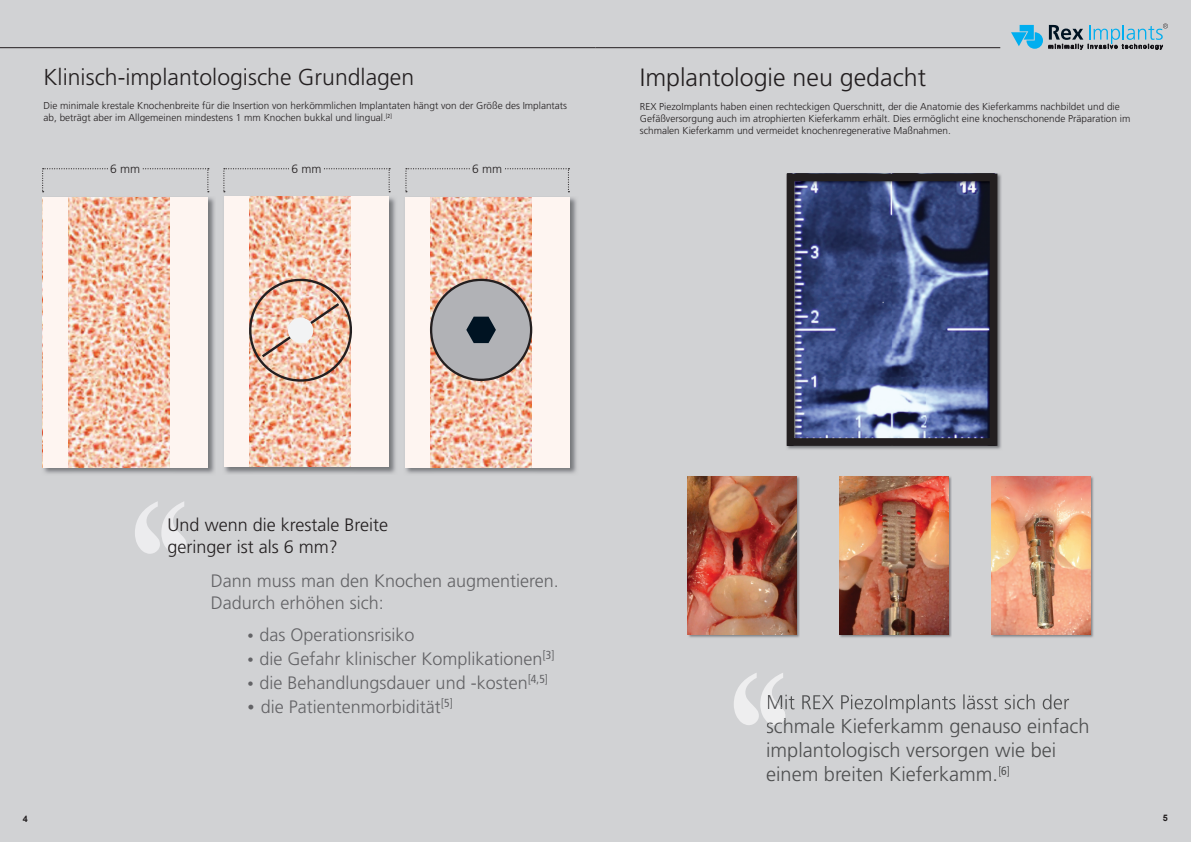
<style>
.page{position:relative;width:1191px;height:842px;background:#d1d2d4}
.page>*{position:absolute;margin:0;border:0;box-sizing:border-box;transform-origin:0 0}
.t1{font:300 25px "Frutiger LT Std";color:#231f20}
.t2{font:300 23px "Frutiger LT Std";color:#231f20}
.t3{font:300 20px/24px "Frutiger LT Std";color:#4e4f50}
.t4{font:300 18px/21.6px "Frutiger LT Std";color:#636366}
.t5{font:300 18px/21.6px "Frutiger LT Std";color:#231f20}
.t6{font:300 12px "Frutiger LT Std";color:#231f20}
.t7{font:300 10px/12px "Frutiger LT Std";color:#231f20}
.t8{font:700 9px "Arial";color:#231f20}
.s1{font-family:"The Sans C5";font-weight:400}
.s2{font-family:"The Sans C5";font-weight:400;font-size:20px}
</style>
<div class="page">
<svg style="left:1011px;top:24px;width:157px;height:25px"></svg>
<hr style="left:595px;top:47px;width:405px;height:1px;background:#231f20">
<hr style="left:0;top:47px;width:595px;height:1px;background:#231f20">
<svg style="left:734px;top:673px;width:336px;height:52px"></svg>
<svg style="left:786px;top:173px;width:215px;height:277px;background:#4a567f"></svg>
<img style="left:839px;top:476px;width:112px;height:162px">
<img style="left:840px;top:476px;width:108px;height:159px">
<img style="left:687px;top:476px;width:113px;height:162px">
<img style="left:688px;top:476px;width:108px;height:159px">
<img style="left:991px;top:476px;width:103px;height:162px">
<img style="left:992px;top:476px;width:98px;height:159px">
<svg style="left:135px;top:501px;width:51px;height:53px"></svg>
<svg style="left:42px;top:168px;width:167px;height:24px"></svg>
<div style="left:108px;top:161px;width:34px;height:15px;background:#d1d2d4"></div>
<img style="left:42px;top:197px;width:173px;height:277px">
<img style="left:67px;top:197px;width:103px;height:270px">
<div style="left:43px;top:197px;width:24px;height:270px;background:#fef5f1"></div>
<div style="left:170px;top:197px;width:38px;height:270px;background:#fef5f1"></div>
<svg style="left:405px;top:168px;width:164px;height:24px"></svg>
<div style="left:470px;top:161px;width:34px;height:15px;background:#d1d2d4"></div>
<img style="left:405px;top:197px;width:172px;height:277px">
<img style="left:429px;top:197px;width:103px;height:270px">
<div style="left:404px;top:197px;width:25px;height:270px;background:#fef5f1"></div>
<div style="left:532px;top:197px;width:38px;height:270px;background:#fef5f1"></div>
<div style="left:431px;top:280px;width:100px;height:100px;background:#b1b2b6;border-radius:50%"></div>
<div style="left:430px;top:279px;width:102px;height:102px;border:2px solid #231f20;border-radius:50%"></div>
<svg style="left:466px;top:317px;width:30px;height:26px"></svg>
<svg style="left:223px;top:168px;width:167px;height:24px"></svg>
<div style="left:290px;top:161px;width:33px;height:15px;background:#d1d2d4"></div>
<img style="left:224px;top:197px;width:172px;height:277px">
<img style="left:249px;top:196px;width:102px;height:271px">
<div style="left:224px;top:196px;width:25px;height:271px;background:#fef5f1"></div>
<div style="left:351px;top:196px;width:38px;height:271px;background:#fef5f1"></div>
<img style="left:249px;top:273px;width:103px;height:114px">
<div style="left:288px;top:317px;width:25px;height:26px;background:#f2f3f4;border-radius:50%"></div>
<h2 class="t2" style="left:44px;top:64px;width:372px">Klinisch-implantologische Grundlagen</h2>
<p class="t7" style="left:44px;top:100px;width:525px">Die minimale krestale Knochenbreite für die Insertion von herkömmlichen Implantaten hängt von der Größe des Implantats ab, beträgt aber im Allgemeinen mindestens 1 mm Knochen bukkal und lingual.<sup>[2]</sup></p>
<p class="t6" style="left:110px;top:162px;width:31px">6 mm</p>
<p class="t6" style="left:291px;top:162px;width:31px">6 mm</p>
<p class="t6" style="left:472px;top:162px;width:31px">6 mm</p>
<h1 class="t1" style="left:640px;top:64px;width:288px">Implantologie neu gedacht</h1>
<p class="t7" style="left:640px;top:101px;width:492px">REX PiezoImplants haben einen rechteckigen Querschnitt, der die Anatomie des Kieferkamms nachbildet und die<br>Gefäßversorgung auch im atrophierten Kieferkamm erhält. Dies ermöglicht eine knochenschonende Präparation im schmalen Kieferkamm und vermeidet knochenregenerative Maßnahmen.</p>
<h3 class="t5" style="left:168px;top:514px;width:222px">Und wenn die krestale Breite geringer ist als 6 mm?</h3>
<h3 class="t4" style="left:211px;top:571px;width:349px">Dann muss man den Knochen augmentieren.<br>Dadurch erhöhen sich:</h3>
<h3 class="t4" style="left:247px;top:625px;width:169px"><span class="s1">•</span> das Operationsrisiko</h3>
<h3 class="t4" style="left:247px;top:649px;width:309px"><span class="s1">•</span> die Gefahr klinischer Komplikationen<sup>[3]</sup></h3>
<h3 class="t4" style="left:247px;top:673px;width:303px"><span class="s1">•</span> die Behandlungsdauer und -kosten<sup>[4,5]</sup></h3>
<h3 class="t4" style="left:247px;top:697px;width:208px"><span class="s2">•</span> die Patientenmorbidität<sup>[5]</sup></h3>
<h3 class="t3" style="left:766px;top:715px;width:325px">schmale Kieferkamm genauso einfach implantologisch versorgen wie bei einem breiten Kieferkamm.<sup>[6]</sup></h3>
<p class="t8" style="left:23px;top:813px;width:7px">4</p>
<p class="t8" style="left:1162px;top:811px;width:7px">5</p>
</div>
